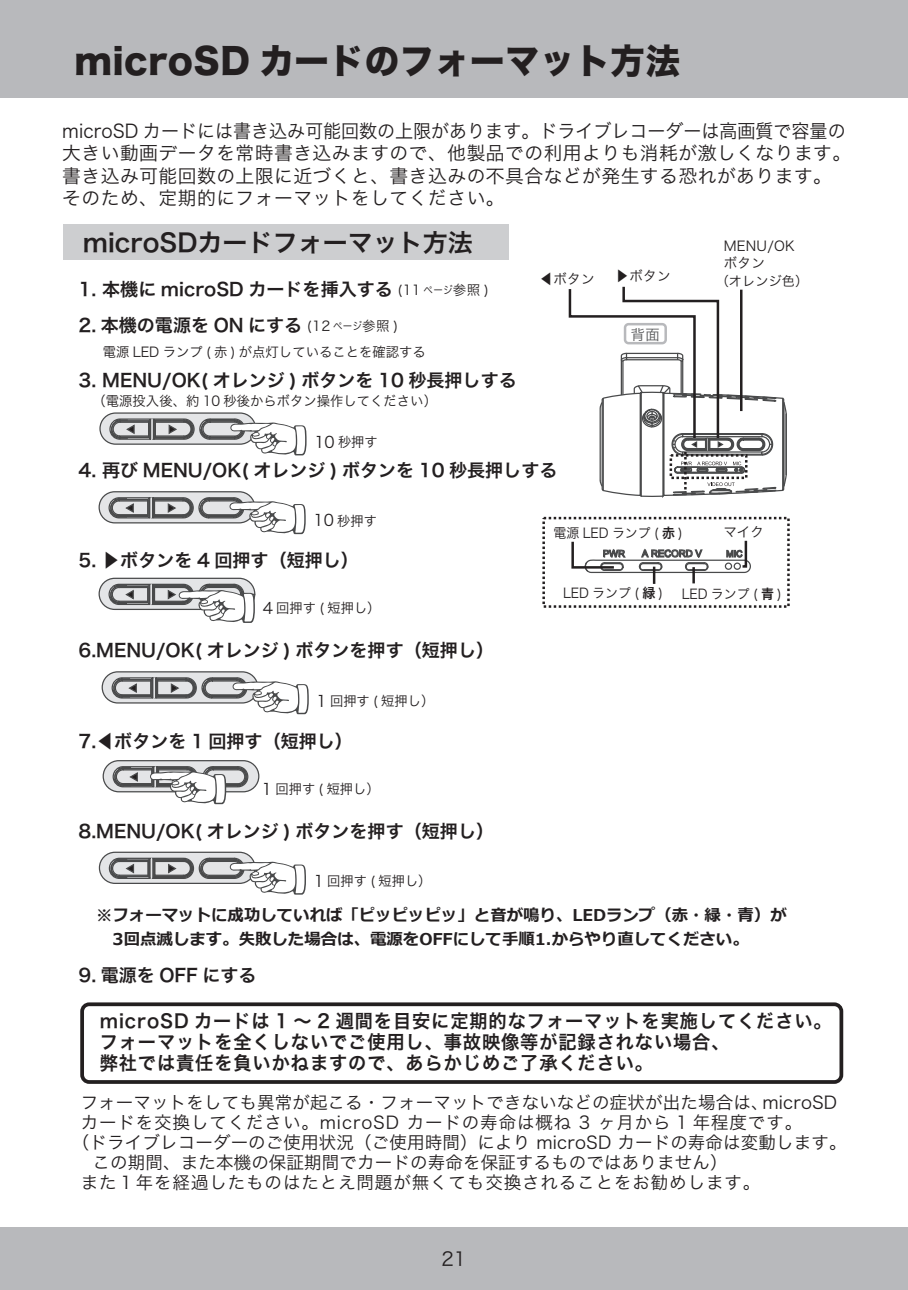
<style>
.page{position:relative;width:908px;height:1290px;background:#fff}
.page>*{position:absolute;margin:0;border:0;box-sizing:border-box;transform-origin:0 0}
.t1{font:35px "Hira Kaku Std W8";letter-spacing:.02em;color:#231f20}
.t2{font:25px "Hira Kaku Pro W6";color:#231f20}
.t3{font:19px "Hira Kaku Pro W3";color:#231f20}
.t4{font:18.75px/22.5px "Hira Kaku Pro W3";letter-spacing:.025em;color:#231f20;scale:.96 1}
.t5{font:18.75px/21.2px "Hira Kaku Pro W6";letter-spacing:.05em;color:#231f20}
.t6{font:18px "Hira Kaku Pro W6";color:#231f20}
.t7{font:17.5px "Hira Kaku Pro W3";letter-spacing:.005em;color:#231f20}
.t8{font:17.5px "Hira Kaku Pro W3";letter-spacing:.05em;color:#231f20}
.t9{font:700 16.25px/24.8px "Meiryo";color:#231f20}
.t10{font:14.25px "Hira Kaku Pro W3";color:#57585a}
.t11{font:13.5px/17.8px "Hira Kaku Pro W3";color:#231f20}
.t12{font:13.5px "Hira Kaku Pro W3";color:#231f20;scale:.96 1}
.t13{font:13.25px "Hira Kaku Pro W3";color:#231f20}
.s1{font-family:"Hira Kaku Pro W3";font-size:13.5px}
.s2{font-size:15.75px}
.s3{font-family:"Hira Kaku Pro W6"}
</style>
<div class="page">
<div style="left:0;top:0;width:907px;height:98px;background:#b8b9bc"></div>
<div style="left:0;top:1227px;width:907px;height:63px;background:#b8b9bc"></div>
<div style="left:63px;top:225px;width:445px;height:35px;background:#cdced0"></div>
<div style="left:542px;top:517px;width:247px;height:91px;border:2px dashed #231f20"></div>
<svg style="left:571px;top:540px;width:180px;height:43px"></svg>
<hr style="left:652px;top:567px;width:3px;height:17px;background:#231f20">
<svg style="left:568px;top:286px;width:219px;height:212px"></svg>
<div style="left:100px;top:413px;width:155px;height:31px;background:#e4e5e7;border-radius:16px"></div>
<div style="left:99px;top:412px;width:157px;height:33px;border:1px solid #494a4b;border-radius:16px"></div>
<svg style="left:109px;top:418px;width:197px;height:38px"></svg>
<div style="left:99px;top:492px;width:155px;height:31px;background:#e4e5e7;border-radius:16px"></div>
<div style="left:98px;top:491px;width:157px;height:32px;border:1px solid #494a4b;border-radius:16px"></div>
<svg style="left:108px;top:496px;width:197px;height:39px"></svg>
<div style="left:102px;top:672px;width:156px;height:31px;background:#e4e5e7;border-radius:16px"></div>
<div style="left:102px;top:671px;width:156px;height:32px;border:1px solid #494a4b;border-radius:16px"></div>
<svg style="left:111px;top:676px;width:197px;height:39px"></svg>
<div style="left:99px;top:852px;width:156px;height:31px;background:#e4e5e7;border-radius:16px"></div>
<div style="left:99px;top:852px;width:156px;height:32px;border:1px solid #494a4b;border-radius:16px"></div>
<svg style="left:108px;top:857px;width:198px;height:38px"></svg>
<div style="left:103px;top:761px;width:156px;height:31px;background:#e4e5e7;border-radius:16px"></div>
<div style="left:103px;top:760px;width:156px;height:32px;border:1px solid #494a4b;border-radius:16px"></div>
<svg style="left:112px;top:766px;width:137px;height:39px"></svg>
<div style="left:99px;top:578px;width:155px;height:31px;background:#e4e5e7;border-radius:16px"></div>
<div style="left:98px;top:578px;width:157px;height:32px;border:1px solid #494a4b;border-radius:16px"></div>
<svg style="left:108px;top:583px;width:147px;height:40px"></svg>
<div style="left:80px;top:1002px;width:762px;height:82px;border:4px solid #231f20;border-radius:7px"></div>
<h1 class="t1" style="left:75px;top:42px;width:606px">microSD カードのフォーマット方法</h1>
<p class="t4" style="left:62px;top:119px;width:823px">microSD カードには書き込み可能回数の上限があります。ドライブレコーダーは高画質で容量の大きい動画データを常時書き込みますので、他製品での利用よりも消耗が激しくなります。書き込み可能回数の上限に近づくと、書き込みの不具合などが発生する恐れがあります。そのため、定期的にフォーマットをしてください。</p>
<h2 class="t2" style="left:83px;top:222px;width:391px">microSDカードフォーマット方法</h2>
<p class="t6" style="left:78px;top:274px;width:412px">1. 本機に microSD カードを挿入する <span class="s1">(11</span> <sup>ページ</sup><span class="s1">参照 )</span></p>
<p class="t6" style="left:78px;top:311px;width:321px">2. 本機の電源を ON にする <span class="s1">(12</span> <sup>ページ</sup><span class="s1">参照 )</span></p>
<p class="t6" style="left:78px;top:365px;width:439px">3. MENU/OK( オレンジ ) ボタンを 10 秒長押しする</p>
<p class="t11" style="left:103px;top:342px;width:324px">電源 LED ランプ ( 赤 ) が点灯していることを確認する</p>
<p class="t11" style="left:93px;top:391px;width:346px">（電源投入後、約 10 秒後からボタン操作してください）</p>
<p class="t11" style="left:314px;top:433px;width:65px"><span class="s2">10</span> 秒押す</p>
<p class="t11" style="left:539px;top:269px;width:57px">◀ボタン</p>
<p class="t11" style="left:615px;top:267px;width:57px">▶ボタン</p>
<p class="t10" style="left:630px;top:323px;width:30px">背面</p>
<p class="t6" style="left:78px;top:455px;width:480px">4. 再び MENU/OK( オレンジ ) ボタンを 10 秒長押しする</p>
<p class="t11" style="left:723px;top:236px;width:72px">MENU/OKボタン</p>
<p class="t13" style="left:715px;top:271px;width:94px">（オレンジ色）</p>
<p class="t11" style="left:313px;top:511px;width:65px"><span class="s2">10</span> 秒押す</p>
<p class="t6" style="left:78px;top:545px;width:282px">5. ▶ボタンを 4 回押す（短押し）</p>
<p class="t11" style="left:262px;top:599px;width:119px"><span class="s2">4</span> 回押す ( 短押し）</p>
<p class="t6" style="left:78px;top:635px;width:417px">6.MENU/OK( オレンジ ) ボタンを押す（短押し）</p>
<p class="t11" style="left:316px;top:691px;width:119px"><span class="s2">1</span> 回押す ( 短押し）</p>
<p class="t6" style="left:78px;top:726px;width:276px">7.◀ボタンを 1 回押す（短押し）</p>
<p class="t11" style="left:262px;top:779px;width:119px"><span class="s2">1</span> 回押す ( 短押し）</p>
<p class="t6" style="left:78px;top:816px;width:417px">8.MENU/OK( オレンジ ) ボタンを押す（短押し）</p>
<p class="t11" style="left:313px;top:872px;width:119px"><span class="s2">1</span> 回押す ( 短押し）</p>
<p class="t12" style="left:553px;top:522px;width:150px">電源 LED ランプ ( <span class="s3">赤</span> )　</p>
<p class="t11" style="left:723px;top:523px;width:42px">マイク</p>
<p class="t12" style="left:563px;top:583px;width:106px">LED ランプ ( <span class="s3">緑</span> )</p>
<p class="t12" style="left:681px;top:583px;width:106px">LED ランプ ( <span class="s3">青</span> )</p>
<p class="t9" style="left:96px;top:903px;width:691px">※フォーマットに成功していれば「ピッピッピッ」と音が鳴り、LEDランプ（赤・緑・青）が　3回点滅します。失敗した場合は、電源をOFFにして手順1.からやり直してください。</p>
<p class="t6" style="left:78px;top:960px;width:179px">9. 電源を OFF にする</p>
<p class="t5" style="left:100px;top:1010px;width:733px">microSD カードは 1 ～ 2 週間を目安に定期的なフォーマットを実施してください。フォーマットを全くしないでご使用し、事故映像等が記録されない場合、<br>弊社では責任を負いかねますので、あらかじめご了承ください。</p>
<p class="t7" style="left:81px;top:1088px;width:757px">フォーマットをしても異常が起こる・フォーマットできないなどの症状が出た場合は、microSD</p>
<p class="t8" style="left:81px;top:1108px;width:722px">カードを交換してください。microSD カードの寿命は概ね 3 ヶ月から 1 年程度です。</p>
<p class="t7" style="left:72px;top:1128px;width:775px">（ドライブレコーダーのご使用状況（ご使用時間）により microSD カードの寿命は変動します。</p>
<p class="t7" style="left:92px;top:1148px;width:636px">この期間、また本機の保証期間でカードの寿命を保証するものではありません）</p>
<p class="t8" style="left:81px;top:1168px;width:680px">また１年を経過したものはたとえ問題が無くても交換されることをお勧めします。</p>
<p class="t3" style="left:441px;top:1244px;width:26px">21</p>
</div>
